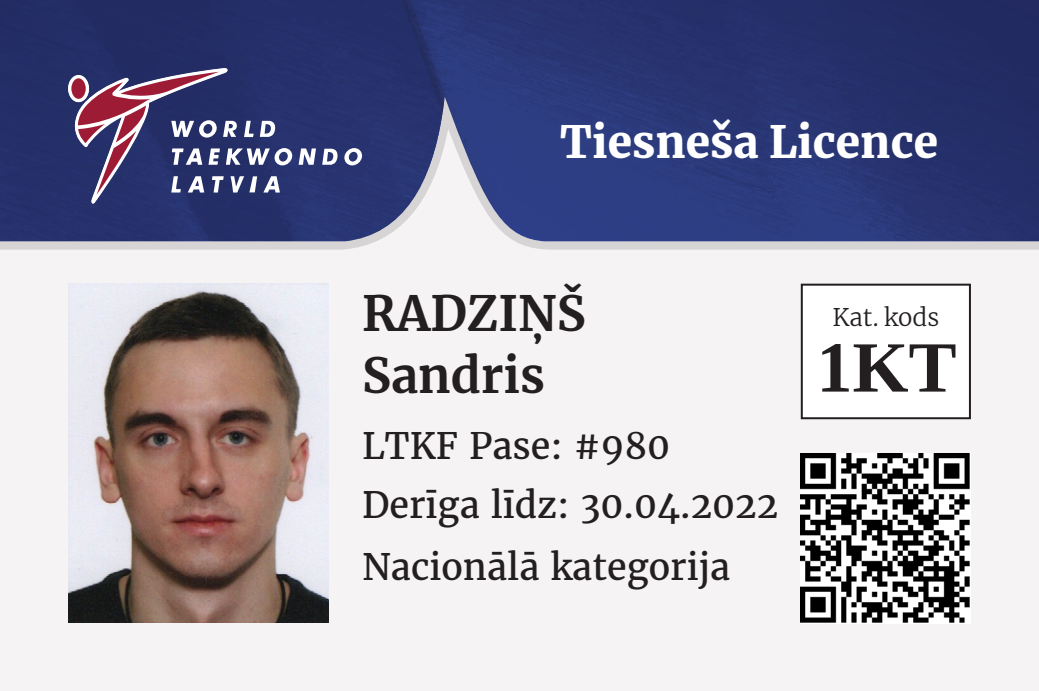
<style>
.page{position:relative;width:1039px;height:691px;background:#f5f3f4}
.page>*{position:absolute;margin:0;border:0;box-sizing:border-box;transform-origin:0 0}
.t1{font:700 72px "Tinos";color:#231f20}
.t2{font:700 48px "Merriweather";color:#231f20}
.t3{font:900 44px "Merriweather";color:#fff}
.t4{font:36px "Merriweather";color:#231f20}
.t5{font:300 24px "Merriweather";color:#231f20}
</style>
<div class="page">
<img style="left:0;top:0;width:1039px;height:97px">
<svg style="left:0;top:97px;width:1039px;height:152px;background:#3f4b82"></svg>
<svg style="left:402px;top:0;width:43px;height:114px;background:#28336f"></svg>
<svg style="left:344px;top:148px;width:18px;height:17px"></svg>
<svg style="left:322px;top:148px;width:16px;height:17px"></svg>
<svg style="left:68px;top:68px;width:248px;height:136px;background:#514d7c"></svg>
<svg style="left:70px;top:77px;width:17px;height:23px"></svg>
<div style="left:68px;top:75px;width:21px;height:27px;border:3px solid #fff;border-radius:50%"></div>
<div style="left:802px;top:284px;width:168px;height:134px;background:#fff"></div>
<div style="left:801px;top:283px;width:170px;height:136px;border:2px solid #231f20"></div>
<img style="left:801px;top:453px;width:170px;height:170px">
<img style="left:68px;top:283px;width:260px;height:339px">
<p class="t3" style="left:560px;top:111px;width:379px">Tiesneša Licence</p>
<p class="t2" style="left:362px;top:280px;width:225px">RADZIŅŠ</p>
<p class="t5" style="left:832px;top:301px;width:108px">Kat. kods</p>
<p class="t2" style="left:362px;top:342px;width:185px">Sandris</p>
<p class="t1" style="left:816px;top:319px;width:142px">1KT</p>
<p class="t4" style="left:362px;top:421px;width:310px">LTKF Pase: #980</p>
<p class="t4" style="left:362px;top:480px;width:417px">Derīga līdz: 30.04.2022</p>
<p class="t4" style="left:362px;top:543px;width:370px">Nacionālā kategorija</p>
</div>
